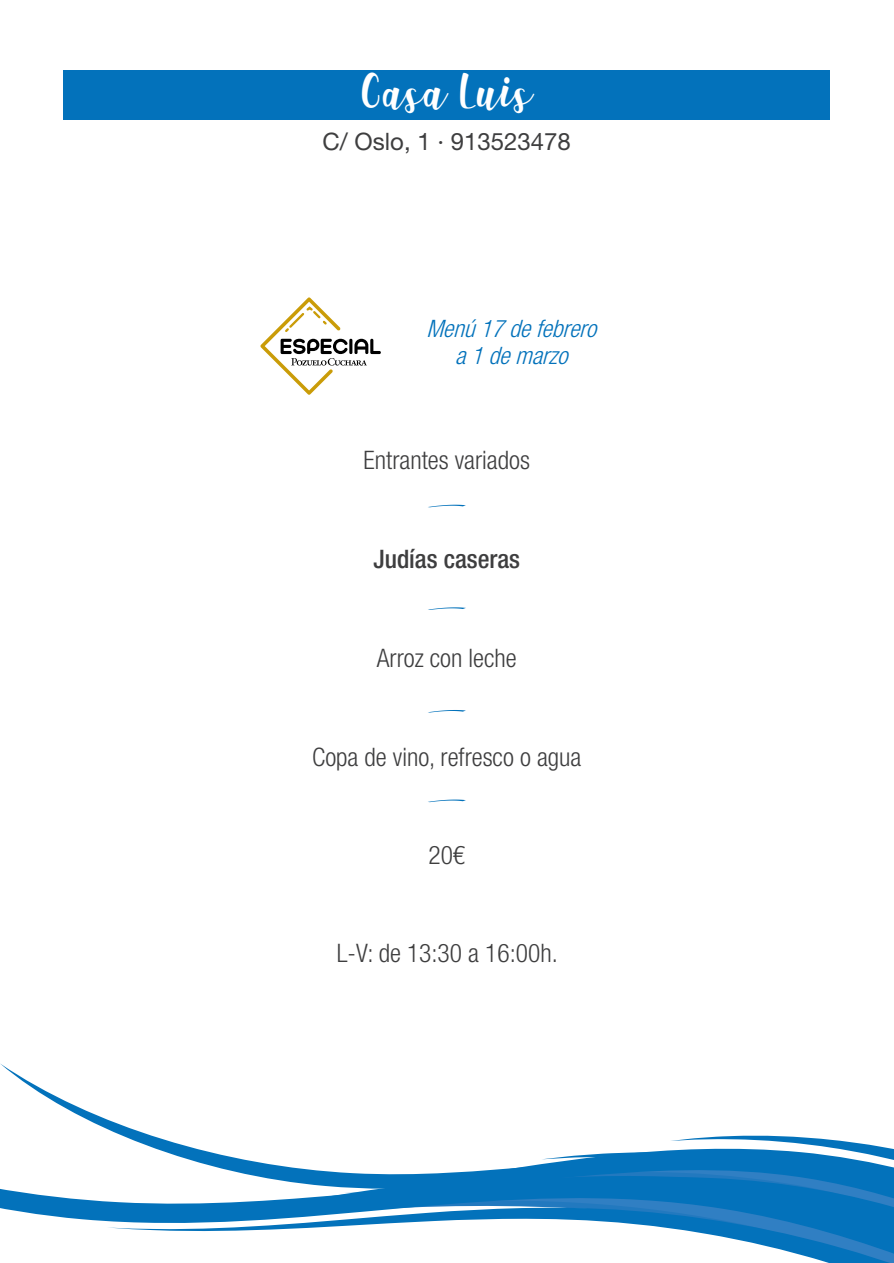
<style>
.page{position:relative;width:894px;height:1263px;background:#fff}
.page>*{position:absolute;margin:0;border:0;box-sizing:border-box;transform-origin:0 0}
.t1{font:42px "Shink";color:#fff}
.t2{font:300 condensed 25.5px "Helvetica Neue LT Std";color:#3e3e3f}
.t3{font:500 condensed 25.5px "Helvetica Neue LT Std";color:#3e3e3f}
.t4{font:italic 300 condensed 24px/27.3px "Helvetica Neue LT Std";color:#0372bb;text-align:center}
.t5{font:24px "Helvetica Neue LT Std";color:#3e3e3f}
</style>
<div class="page">
<svg style="left:0;top:1063px;width:150px;height:159px"></svg>
<svg style="left:107px;top:1135px;width:786px;height:127px"></svg>
<div style="left:64px;top:70px;width:765px;height:50px;background:#0372bb"></div>
<svg style="left:260px;top:297px;width:120px;height:97px"></svg>
<svg style="left:428px;top:504px;width:37px;height:3px"></svg>
<svg style="left:433px;top:607px;width:32px;height:2px"></svg>
<svg style="left:430px;top:710px;width:35px;height:2px"></svg>
<svg style="left:428px;top:799px;width:37px;height:3px"></svg>
<h1 class="t1" style="left:360px;top:68px;width:174px">Casa Luis</h1>
<p class="t5" style="left:322px;top:133px;width:250px">C/ Oslo, 1 · 913523478</p>
<p class="t4" style="left:426px;top:317px;width:177px">Menú 17 defebrero a1 demarzo</p>
<p class="t2" style="left:363px;top:451px;width:168px">Entrantes variados</p>
<p class="t3" style="left:373px;top:549px;width:148px">Judías caseras</p>
<p class="t2" style="left:377px;top:648px;width:141px">Arroz con leche</p>
<p class="t2" style="left:312px;top:747px;width:270px">Copa de vino, refresco o agua</p>
<p class="t2" style="left:428px;top:845px;width:38px">20€</p>
<p class="t2" style="left:336px;top:943px;width:222px">L-V: de 13:30 a 16:00h.</p>
</div>
